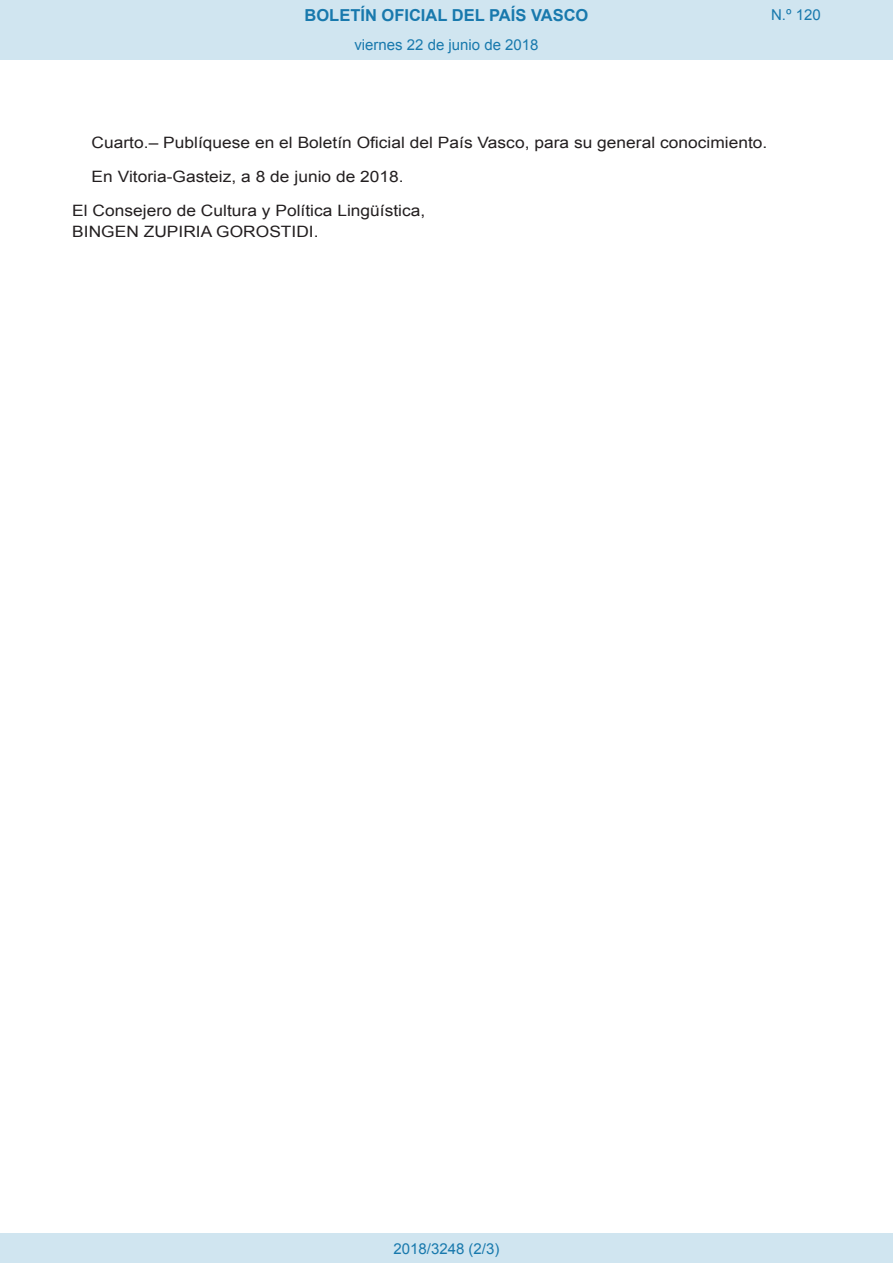
<style>
.page{position:relative;width:893px;height:1263px;background:#fff}
.page>*{position:absolute;margin:0;border:0;box-sizing:border-box;transform-origin:0 0}
.t1{font:700 16.5px "Arial";color:#1879ad}
.BOPVDetalle{font:15.6px "Arial";color:#231f20;scale:1.11 1}
.BOPVFirmaPuesto{font:15.6px "Arial";color:#231f20;scale:1.11 1}
.BOPVFirmaLugFec{font:15.6px "Arial";color:#231f20;scale:1.11 1}
.BOPVFirmaNombre{font:15.6px "Arial";color:#231f20;scale:1.11 1}
.Paginacion_Centro{font:15px "Arial";color:#1879ad}
</style>
<div class="page">
<div style="left:0;top:0;width:893px;height:60px;background:#d0e5f0"></div>
<div style="left:0;top:1233px;width:893px;height:30px;background:#d0e5f0"></div>
<p class="t1" style="left:305px;top:4px;width:285px">BOLETÍN OFICIAL DEL PAÍS VASCO</p>
<p class="Paginacion_Centro" style="left:354px;top:35px;width:186px">viernes 22 de junio de 2018</p>
<p class="Paginacion_Centro" style="left:771px;top:5px;width:51px">N.º 120</p>
<p class="BOPVDetalle" style="left:92px;top:132px;width:610px">Cuarto.– Publíquese en el Boletín Oficial del País Vasco, para su general conocimiento.</p>
<p class="BOPVFirmaLugFec" style="left:92px;top:166px;width:283px">En Vitoria-Gasteiz, a 8 de junio de 2018.</p>
<p class="BOPVFirmaPuesto" style="left:72px;top:200px;width:320px">El Consejero de Cultura y Política Lingüística,</p>
<p class="BOPVFirmaNombre" style="left:72px;top:221px;width:223px">BINGEN ZUPIRIA GOROSTIDI.</p>
<p class="Paginacion_Centro" style="left:393px;top:1238px;width:107px">2018/3248 (2/3)</p>
</div>
